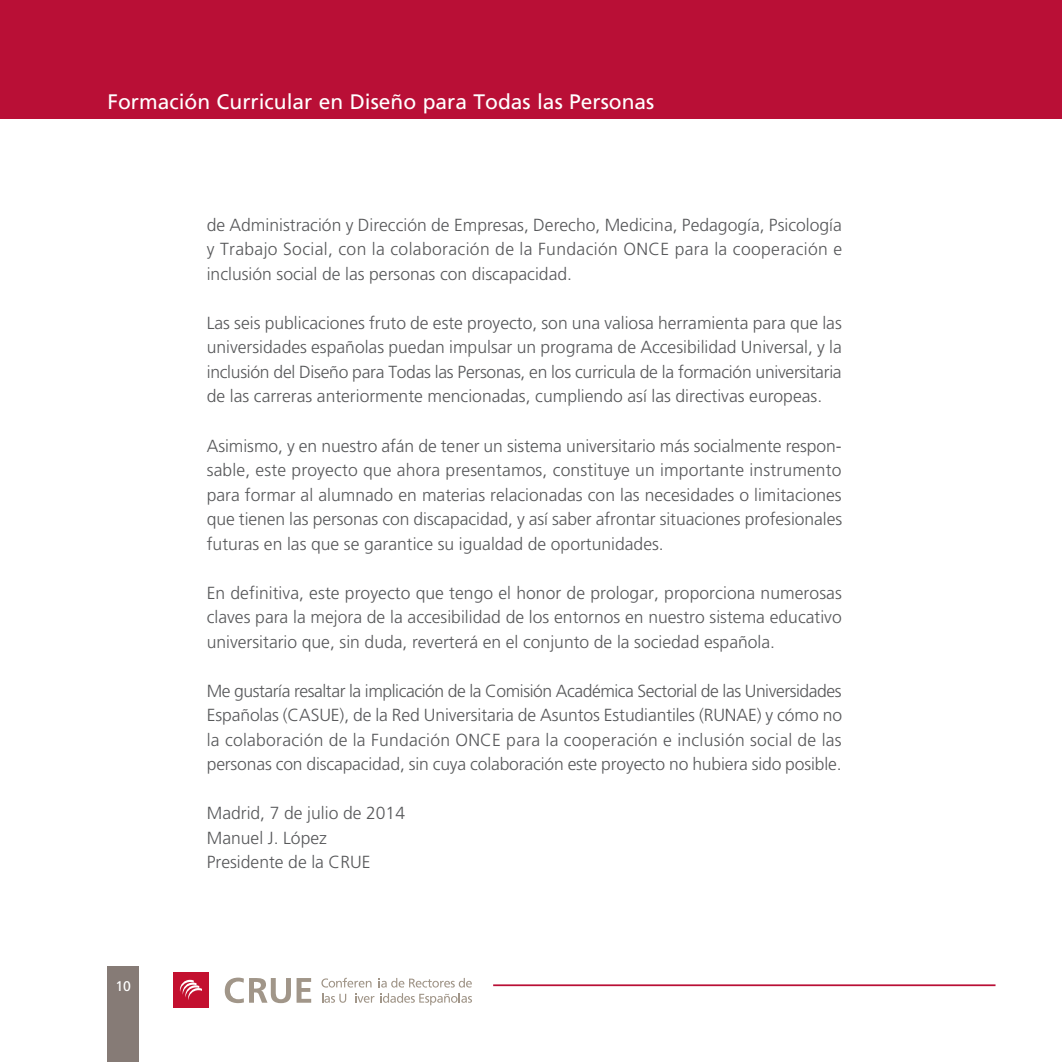
<style>
.page{position:relative;width:1062px;height:1062px;background:#fff}
.page>*{position:absolute;margin:0;border:0;box-sizing:border-box;transform-origin:0 0}
.t1{font:21px "Frutiger LT Std";color:#fff}
.t2{font:300 17.5px/24.5px "Frutiger LT Std";color:#57585a;text-align:justify}
.t3{font:14px "Frutiger";color:#fff}
</style>
<div class="page">
<hr style="left:493px;top:984px;width:502px;height:2px;background:#b90f36">
<div style="left:0;top:0;width:1062px;height:119px;background:#b90f36"></div>
<div style="left:107px;top:966px;width:32px;height:96px;background:#867b76"></div>
<svg style="left:225px;top:977px;width:86px;height:26px"></svg>
<div style="left:173px;top:972px;width:35px;height:36px;background:#c3102f"></div>
<svg style="left:180px;top:979px;width:22px;height:21px"></svg>
<svg style="left:322px;top:993px;width:24px;height:9px"></svg>
<svg style="left:355px;top:993px;width:19px;height:9px"></svg>
<svg style="left:380px;top:993px;width:92px;height:12px"></svg>
<svg style="left:321px;top:977px;width:50px;height:10px"></svg>
<svg style="left:378px;top:978px;width:94px;height:9px"></svg>
<p class="t1" style="left:107px;top:94px;width:548px">Formación Curricular en Diseño para Todas las Personas</p>
<p class="t3" style="left:115px;top:980px;width:17px">10</p>
<p class="t2" style="left:207px;top:214px;width:637px">de Administración y Dirección de Empresas, Derecho, Medicina, Pedagogía, Psicología y Trabajo Social, con la colaboración de la Fundación ONCE para la cooperación e inclusión social de las personas con discapacidad.</p>
<p class="t2" style="left:207px;top:312px;width:636px">Las seis publicaciones fruto de este proyecto, son una valiosa herramienta para que las universidades españolas puedan impulsar un programa de Accesibilidad Universal, y la inclusión del Diseño para Todas las Personas, en los curricula de la formación universitaria de las carreras anteriormente mencionadas, cumpliendo así las directivas europeas.</p>
<p class="t2" style="left:207px;top:434px;width:637px">Asimismo, y en nuestro afán de tener un sistema universitario más socialmente respon&shy;sable, este proyecto que ahora presentamos, constituye un importante instrumento para formar al alumnado en materias relacionadas con las necesidades o limitaciones que tienen las personas con discapacidad, y así saber afrontar situaciones profesionales futuras en las que se garantice su igualdad de oportunidades.</p>
<p class="t2" style="left:207px;top:581px;width:636px">En definitiva, este proyecto que tengo el honor de prologar, proporciona numerosas claves para la mejora de la accesibilidad de los entornos en nuestro sistema educativo universitario que, sin duda, reverterá en el conjunto de la sociedad española.</p>
<p class="t2" style="left:207px;top:679px;width:637px">Me gustaría resaltar la implicación de la Comisión Académica Sectorial de las Universidades Españolas (CASUE), de la Red Universitaria de Asuntos Estudiantiles (RUNAE) y cómo no la colaboración de la Fundación ONCE para la cooperación e inclusión social de las personas con discapacidad, sin cuya colaboración este proyecto no hubiera sido posible.</p>
<p class="t2" style="left:207px;top:802px;width:200px;text-align:left">Madrid, 7 de julio de 2014<br>Manuel J. López<br>Presidente de la CRUE</p>
</div>
